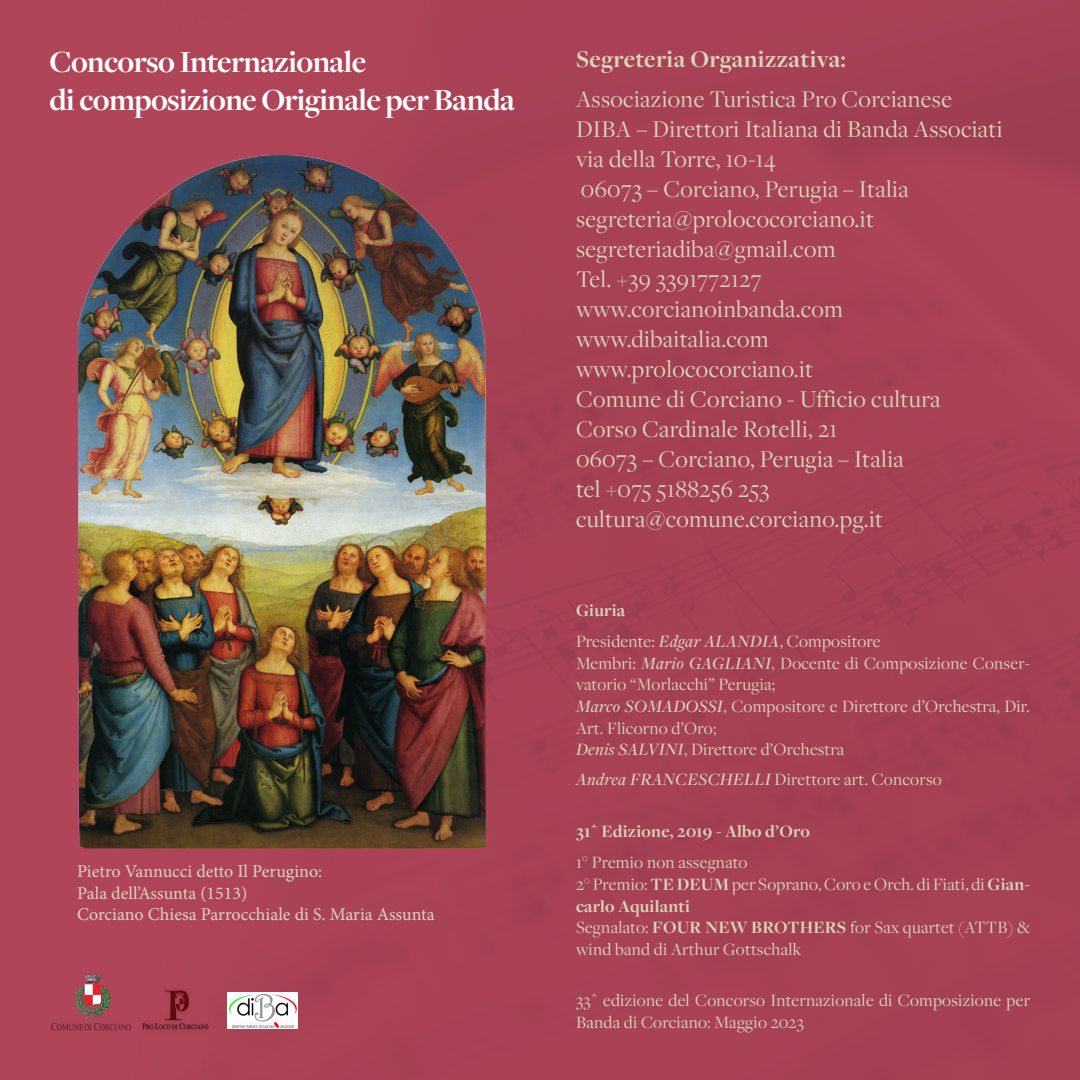
<style>
.page{position:relative;width:1080px;height:1080px;background:#fff}
.page>*{position:absolute;margin:0;border:0;box-sizing:border-box;transform-origin:0 0}
.t1{font:700 32px "Freight Disp Pro";letter-spacing:-.02em;color:#fff}
.t2{font:25px "Freight Disp Pro";letter-spacing:.015em;color:#dad4c0}
.t3{font:700 25px "Freight Disp Pro";letter-spacing:.015em;color:#dad4c0}
.t4{font:18px/21.6px "Freight Disp Pro";letter-spacing:.015em;color:#dad4c0}
.t5{font:18px "Minion Pro";color:#dad4c0}
.t6{font:700 18px "Freight Disp Pro";letter-spacing:.015em;color:#dad4c0}
.s1{font-weight:500;font-style:italic}
.s2{font-weight:700}
</style>
<div class="page">
<img style="left:0;top:0;width:1080px;height:1080px">
<img style="left:50px;top:140px;width:464px;height:736px">
<img style="left:50px;top:982px;width:25px;height:25px">
<img style="left:110px;top:982px;width:10px;height:25px">
<img style="left:50px;top:1007px;width:70px;height:25px">
<img style="left:228px;top:992px;width:70px;height:37px">
<img style="left:120px;top:968px;width:107px;height:81px">
<img style="left:76px;top:975px;width:34px;height:45px">
<p class="t1" style="left:50px;top:40px;width:318px">Concorso Internazionale</p>
<p class="t1" style="left:50px;top:79px;width:467px">di composizione Originale per Banda</p>
<p class="t5" style="left:77px;top:859px;width:247px">Pietro Vannucci detto Il Perugino:</p>
<p class="t5" style="left:77px;top:881px;width:172px">Pala dell’Assunta (1513)</p>
<p class="t5" style="left:77px;top:902px;width:359px">Corciano Chiesa Parrocchiale di S. Maria Assunta</p>
<p class="t3" style="left:576px;top:43px;width:272px">Segreteria Organizzativa:</p>
<p class="t2" style="left:576px;top:83px;width:378px">Associazione Turistica Pro Corcianese</p>
<p class="t2" style="left:576px;top:113px;width:428px">DIBA – Direttori Italiana di Banda Associati</p>
<p class="t2" style="left:576px;top:143px;width:201px">via della Torre, 10-14</p>
<p class="t2" style="left:581px;top:173px;width:329px">06073 – Corciano, Perugia – Italia</p>
<p class="t2" style="left:576px;top:203px;width:299px">segreteria@prolococorciano.it</p>
<p class="t2" style="left:576px;top:233px;width:261px">segreteriadiba@gmail.com</p>
<p class="t2" style="left:576px;top:263px;width:187px">Tel. +39 3391772127</p>
<p class="t2" style="left:576px;top:293px;width:269px">www.corcianoinbanda.com</p>
<p class="t2" style="left:576px;top:323px;width:194px">www.dibaitalia.com</p>
<p class="t2" style="left:576px;top:353px;width:239px">www.prolococorciano.it</p>
<p class="t2" style="left:576px;top:383px;width:366px">Comune di Corciano - Ufficio cultura</p>
<p class="t2" style="left:576px;top:413px;width:263px">Corso Cardinale Rotelli, 21</p>
<p class="t2" style="left:576px;top:443px;width:329px">06073 – Corciano, Perugia – Italia</p>
<p class="t2" style="left:576px;top:473px;width:195px">tel +075 5188256 253</p>
<p class="t2" style="left:576px;top:503px;width:309px">cultura@comune.corciano.pg.it</p>
<p class="t6" style="left:576px;top:598px;width:51px">Giuria</p>
<p class="t4" style="left:576px;top:630px;width:306px">Presidente: <span class="s1">Edgar ALANDIA</span>, Compositore</p>
<p class="t4" style="left:576px;top:652px;width:456px">Membri: <span class="s1">Mario GAGLIANI</span>, Docente di Composizione Conser&shy;vatorio “Morlacchi” Perugia;</p>
<p class="t4" style="left:576px;top:695px;width:455px"><span class="s1">Marco SOMADOSSI</span>, Compositore e Direttore d’Orchestra, Dir.<br>Art. Flicorno d’Oro;</p>
<p class="t4" style="left:576px;top:738px;width:270px"><span class="s1">Denis SALVINI</span>, Direttore d’Orchestra</p>
<p class="t4" style="left:576px;top:768px;width:367px"><span class="s1">Andrea FRANCESCHELLI</span> Direttore art. Concorso</p>
<p class="t6" style="left:576px;top:819px;width:236px">31^ Edizione, 2019 - Albo d’Oro</p>
<p class="t4" style="left:576px;top:851px;width:173px">1° Premio non assegnato</p>
<p class="t4" style="left:576px;top:873px;width:456px">2° Premio: <span class="s2">TE DEUM</span> per Soprano, Coro e Orch. di Fiati, di <span class="s2">Gian&shy;carlo Aquilanti</span></p>
<p class="t4" style="left:576px;top:916px;width:456px">Segnalato: <span class="s2">FOUR NEW BROTHERS</span> for Sax quartet (ATTB) &amp; wind band di Arthur Gottschalk</p>
<p class="t4" style="left:576px;top:989px;width:456px">33^ edizione del Concorso Internazionale di Composizione per<br>Banda di Corciano: Maggio 2023</p>
</div>
